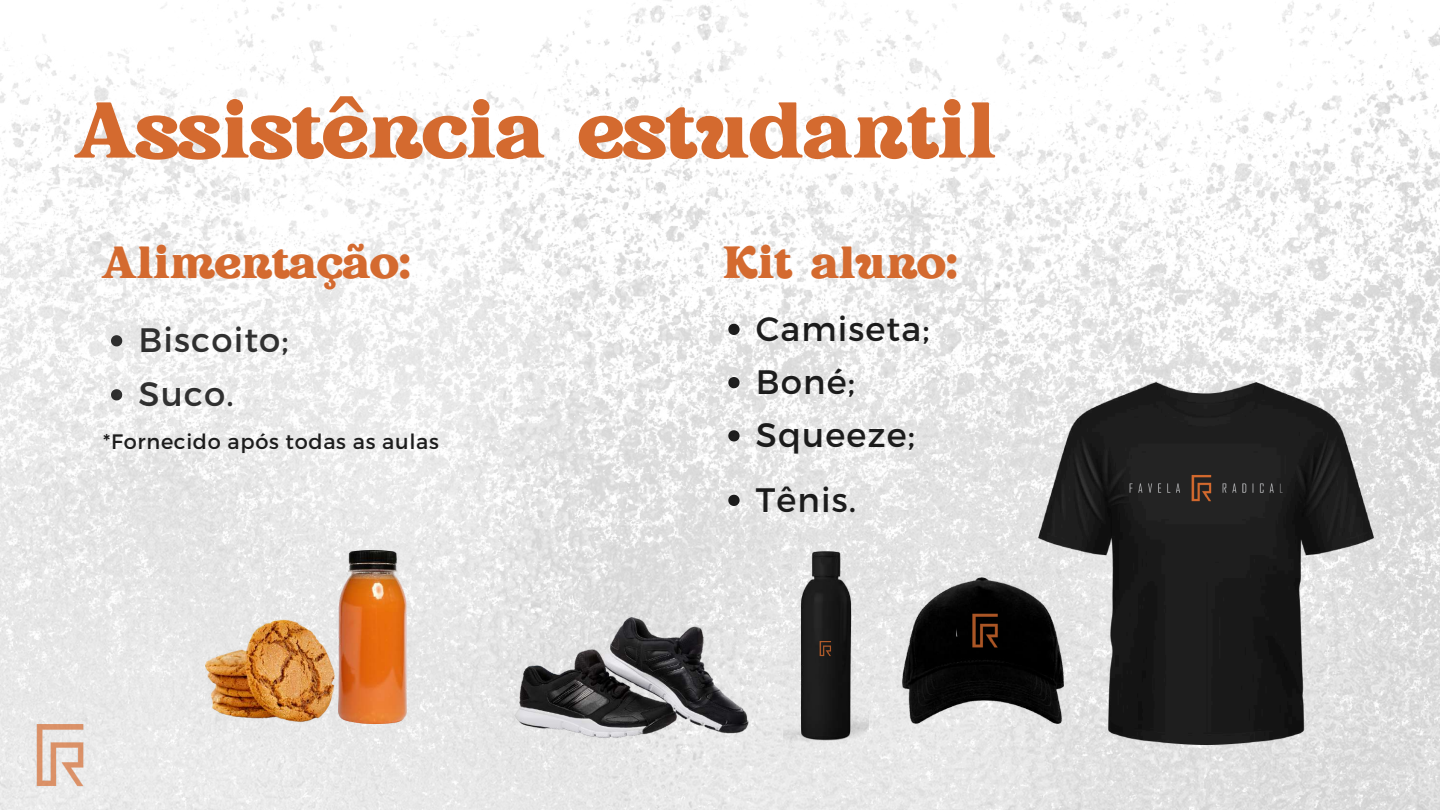
<style>
.page{position:relative;width:1440px;height:810px;background:#fff}
.page>*{position:absolute;margin:0;border:0;box-sizing:border-box;transform-origin:0 0}
.t1{font:78.9px "Rundeck Smooth";letter-spacing:-.055em;color:#d46a2f}
.t2{font:45px "Rundeck Smooth";letter-spacing:-.055em;color:#d46a2f}
.t3{font:33.9px/53.2px "Montserrat";letter-spacing:.03em;color:#000}
.t4{font:20.9px "Montserrat";letter-spacing:.03em;color:#000}
</style>
<div class="page">
<img style="left:0;top:0;width:1440px;height:810px">
<img style="left:0;top:695px;width:119px;height:115px">
<img style="left:1039px;top:382px;width:335px;height:363px">
<img style="left:1122px;top:464px;width:169px;height:45px">
<img style="left:903px;top:578px;width:160px;height:146px">
<img style="left:957px;top:604px;width:52px;height:51px">
<img style="left:784px;top:551px;width:85px;height:200px">
<img style="left:817px;top:627px;width:19px;height:41px">
<img style="left:513px;top:592px;width:237px;height:159px">
<img style="left:205px;top:613px;width:134px;height:116px">
<img style="left:339px;top:551px;width:68px;height:172px">
<svg style="left:728px;top:324px;width:12px;height:11px"></svg>
<svg style="left:728px;top:377px;width:12px;height:11px"></svg>
<svg style="left:728px;top:430px;width:12px;height:11px"></svg>
<svg style="left:728px;top:495px;width:12px;height:11px"></svg>
<svg style="left:111px;top:335px;width:11px;height:11px"></svg>
<svg style="left:111px;top:389px;width:11px;height:11px"></svg>
<h1 class="t1" style="left:72px;top:76px;width:928px">Assistência estudantil</h1>
<h2 class="t2" style="left:100px;top:232px;width:313px">Alimentação:</h2>
<h2 class="t2" style="left:721px;top:232px;width:239px">Kit aluno:</h2>
<p class="t3" style="left:139px;top:312px;width:152px;line-height:54px">Biscoito;<br>Suco.</p>
<p class="t4" style="left:103px;top:428px;width:337px">*Fornecido após todas as aulas</p>
<p class="t3" style="left:756px;top:301px;width:175px">Camiseta;<br>Boné;<br>Squeeze;</p>
<p class="t3" style="left:756px;top:472px;width:102px">Tênis.</p>
</div>
